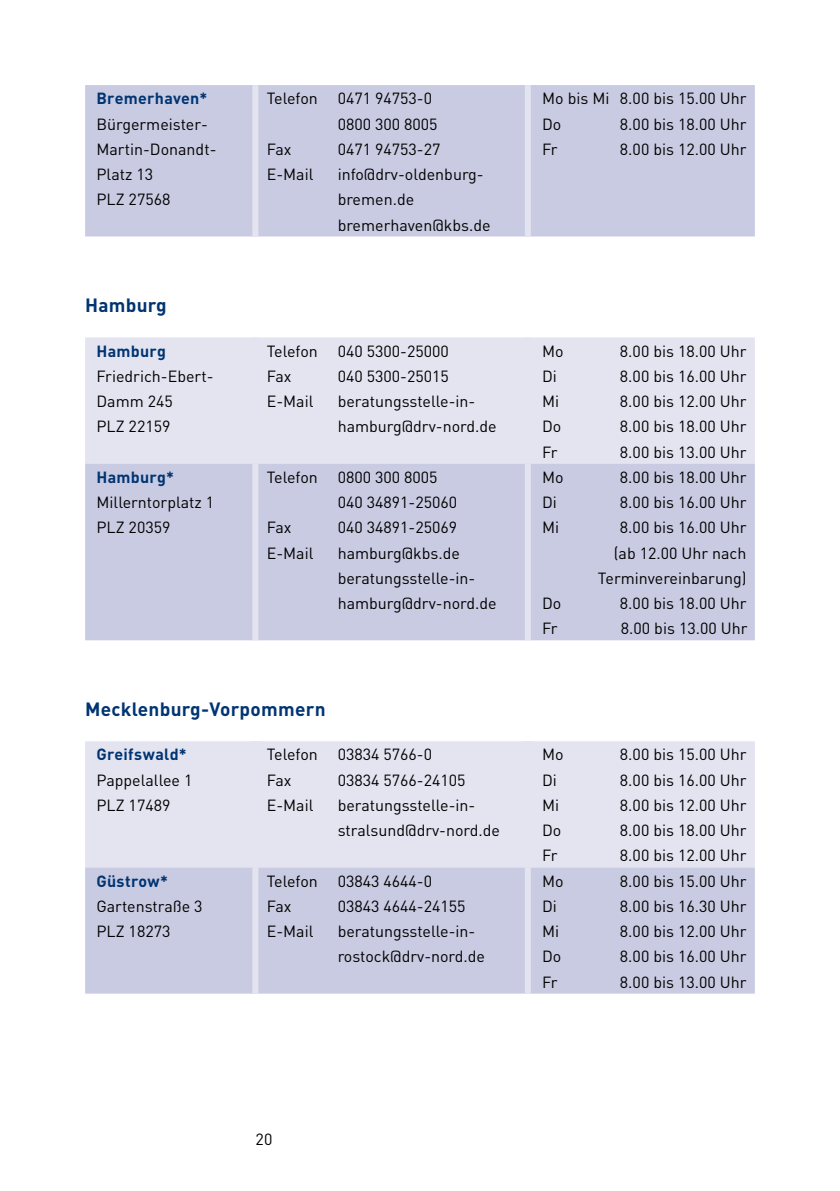
<style>
.page{position:relative;width:840px;height:1191px;background:#fff}
.page>*{position:absolute;margin:0;border:0;box-sizing:border-box;transform-origin:0 0}
.t1{font:700 19px "DIN";letter-spacing:.015em;color:#003472}
.t2{font:16px/25.2px "DIN";color:#000}
.t3{font:700 16px "DIN";letter-spacing:.015em;color:#003472}
</style>
<div class="page">
<div style="left:85px;top:85px;width:669px;height:151px;background:#c8cbe1"></div>
<div style="left:252px;top:85px;width:6px;height:151px;background:#e3e4f0"></div>
<div style="left:524px;top:85px;width:6px;height:151px;background:#e3e4f0"></div>
<div style="left:85px;top:337px;width:669px;height:126px;background:#e3e4f0"></div>
<div style="left:85px;top:463px;width:669px;height:177px;background:#c8cbe1"></div>
<div style="left:252px;top:337px;width:6px;height:126px;background:#e3e4f0"></div>
<div style="left:524px;top:337px;width:6px;height:126px;background:#e3e4f0"></div>
<div style="left:252px;top:463px;width:6px;height:177px;background:#e3e4f0"></div>
<div style="left:524px;top:463px;width:6px;height:177px;background:#e3e4f0"></div>
<div style="left:85px;top:741px;width:669px;height:126px;background:#e3e4f0"></div>
<div style="left:85px;top:867px;width:669px;height:126px;background:#c8cbe1"></div>
<div style="left:252px;top:741px;width:6px;height:126px;background:#e3e4f0"></div>
<div style="left:524px;top:741px;width:6px;height:126px;background:#e3e4f0"></div>
<div style="left:252px;top:867px;width:6px;height:126px;background:#e3e4f0"></div>
<div style="left:524px;top:867px;width:6px;height:126px;background:#e3e4f0"></div>
<p class="t3" style="left:96px;top:88px;width:112px">Bremerhaven*</p>
<p class="t2" style="left:96px;top:111px;width:121px">Bürgermeister-<br>Martin-Donandt-<br>Platz 13</p>
<p class="t2" style="left:96px;top:187px;width:75px">PLZ 27568</p>
<h3 class="t1" style="left:85px;top:293px;width:83px">Hamburg</h3>
<p class="t3" style="left:96px;top:340px;width:71px">Hamburg</p>
<p class="t2" style="left:96px;top:363px;width:118px">Friedrich-Ebert-<br>Damm 245</p>
<p class="t2" style="left:96px;top:414px;width:75px">PLZ 22159</p>
<p class="t3" style="left:96px;top:466px;width:79px">Hamburg*</p>
<p class="t2" style="left:96px;top:489px;width:119px">Millerntorplatz 1</p>
<p class="t2" style="left:96px;top:515px;width:75px">PLZ 20359</p>
<p class="t2" style="left:266px;top:86px;width:167px">Telefon 0471 94753-0</p>
<p class="t2" style="left:337px;top:111px;width:101px">0800 300 8005</p>
<p class="t2" style="left:266px;top:136px;width:26px">Fax</p>
<p class="t2" style="left:337px;top:136px;width:104px">0471 94753-27</p>
<p class="t2" style="left:266px;top:161px;width:48px">E-Mail</p>
<p class="t2" style="left:337px;top:161px;width:147px">info@drv-oldenburg&shy;bremen.de</p>
<p class="t2" style="left:337px;top:212px;width:154px">bremerhaven@kbs.de</p>
<p class="t2" style="left:266px;top:338px;width:183px">Telefon 040 5300-25000</p>
<p class="t2" style="left:266px;top:363px;width:26px">Fax</p>
<p class="t2" style="left:337px;top:363px;width:113px">040 5300-25015</p>
<p class="t2" style="left:266px;top:388px;width:48px">E-Mail</p>
<p class="t2" style="left:337px;top:388px;width:160px">beratungsstelle-in&shy;hamburg@drv-nord.de</p>
<p class="t2" style="left:266px;top:464px;width:172px">Telefon 0800 300 8005</p>
<p class="t2" style="left:337px;top:489px;width:121px">040 34891-25060</p>
<p class="t2" style="left:266px;top:515px;width:26px">Fax</p>
<p class="t2" style="left:337px;top:515px;width:121px">040 34891-25069</p>
<p class="t2" style="left:266px;top:540px;width:48px">E-Mail</p>
<p class="t2" style="left:337px;top:540px;width:124px">hamburg@kbs.de</p>
<p class="t2" style="left:337px;top:565px;width:160px">beratungsstelle-in&shy;hamburg@drv-nord.de</p>
<h3 class="t1" style="left:85px;top:696px;width:242px">Mecklenburg-Vorpommern</h3>
<p class="t3" style="left:96px;top:744px;width:92px">Greifswald*</p>
<p class="t2" style="left:96px;top:767px;width:97px">Pappelallee 1</p>
<p class="t2" style="left:96px;top:792px;width:75px">PLZ 17489</p>
<p class="t2" style="left:266px;top:742px;width:167px">Telefon 03834 5766-0</p>
<p class="t2" style="left:266px;top:767px;width:26px">Fax</p>
<p class="t2" style="left:337px;top:767px;width:129px">03834 5766-24105</p>
<p class="t2" style="left:266px;top:792px;width:48px">E-Mail</p>
<p class="t2" style="left:337px;top:792px;width:164px">beratungsstelle-in&shy;stralsund@drv-nord.de</p>
<p class="t3" style="left:96px;top:870px;width:73px">Güstrow*</p>
<p class="t2" style="left:96px;top:893px;width:107px">Gartenstraße 3</p>
<p class="t2" style="left:96px;top:918px;width:75px">PLZ 18273</p>
<p class="t2" style="left:266px;top:868px;width:167px">Telefon 03843 4644-0</p>
<p class="t2" style="left:266px;top:893px;width:26px">Fax</p>
<p class="t2" style="left:337px;top:893px;width:129px">03843 4644-24155</p>
<p class="t2" style="left:266px;top:918px;width:48px">E-Mail</p>
<p class="t2" style="left:337px;top:918px;width:149px">beratungsstelle-in&shy;rostock@drv-nord.de</p>
<p class="t2" style="left:542px;top:86px;width:206px">Mo bis Mi 8.00 bis 15.00 Uhr</p>
<p class="t2" style="left:542px;top:111px;width:21px">Do</p>
<p class="t2" style="left:619px;top:111px;width:128px">8.00 bis 18.00 Uhr</p>
<p class="t2" style="left:542px;top:136px;width:17px">Fr</p>
<p class="t2" style="left:619px;top:136px;width:128px">8.00 bis 12.00 Uhr</p>
<p class="t2" style="left:542px;top:338px;width:23px">Mo</p>
<p class="t2" style="left:619px;top:338px;width:128px">8.00 bis 18.00 Uhr</p>
<p class="t2" style="left:542px;top:363px;width:16px">Di</p>
<p class="t2" style="left:619px;top:363px;width:128px">8.00 bis 16.00 Uhr</p>
<p class="t2" style="left:542px;top:388px;width:19px">Mi</p>
<p class="t2" style="left:619px;top:388px;width:128px">8.00 bis 12.00 Uhr</p>
<p class="t2" style="left:542px;top:414px;width:21px">Do</p>
<p class="t2" style="left:619px;top:414px;width:128px">8.00 bis 18.00 Uhr</p>
<p class="t2" style="left:542px;top:439px;width:17px">Fr</p>
<p class="t2" style="left:619px;top:439px;width:128px">8.00 bis 13.00 Uhr</p>
<p class="t2" style="left:542px;top:464px;width:23px">Mo</p>
<p class="t2" style="left:619px;top:464px;width:128px">8.00 bis 18.00 Uhr</p>
<p class="t2" style="left:542px;top:489px;width:16px">Di</p>
<p class="t2" style="left:619px;top:489px;width:128px">8.00 bis 16.00 Uhr</p>
<p class="t2" style="left:542px;top:515px;width:19px">Mi</p>
<p class="t2" style="left:619px;top:515px;width:128px">8.00 bis 16.00 Uhr</p>
<p class="t2" style="left:613px;top:540px;width:134px">(ab 12.00 Uhr nach</p>
<p class="t2" style="left:597px;top:565px;width:150px">Terminvereinbarung)</p>
<p class="t2" style="left:542px;top:590px;width:21px">Do</p>
<p class="t2" style="left:619px;top:590px;width:128px">8.00 bis 18.00 Uhr</p>
<p class="t2" style="left:542px;top:615px;width:17px">Fr</p>
<p class="t2" style="left:620px;top:615px;width:128px">8.00 bis 13.00 Uhr</p>
<p class="t2" style="left:542px;top:742px;width:23px">Mo</p>
<p class="t2" style="left:619px;top:742px;width:128px">8.00 bis 15.00 Uhr</p>
<p class="t2" style="left:542px;top:767px;width:16px">Di</p>
<p class="t2" style="left:619px;top:767px;width:128px">8.00 bis 16.00 Uhr</p>
<p class="t2" style="left:542px;top:792px;width:19px">Mi</p>
<p class="t2" style="left:619px;top:792px;width:128px">8.00 bis 12.00 Uhr</p>
<p class="t2" style="left:542px;top:817px;width:21px">Do</p>
<p class="t2" style="left:619px;top:817px;width:128px">8.00 bis 18.00 Uhr</p>
<p class="t2" style="left:542px;top:842px;width:17px">Fr</p>
<p class="t2" style="left:619px;top:842px;width:128px">8.00 bis 12.00 Uhr</p>
<p class="t2" style="left:542px;top:868px;width:23px">Mo</p>
<p class="t2" style="left:619px;top:868px;width:128px">8.00 bis 15.00 Uhr</p>
<p class="t2" style="left:542px;top:893px;width:16px">Di</p>
<p class="t2" style="left:619px;top:893px;width:128px">8.00 bis 16.30 Uhr</p>
<p class="t2" style="left:542px;top:918px;width:19px">Mi</p>
<p class="t2" style="left:619px;top:918px;width:128px">8.00 bis 12.00 Uhr</p>
<p class="t2" style="left:542px;top:943px;width:21px">Do</p>
<p class="t2" style="left:619px;top:943px;width:128px">8.00 bis 16.00 Uhr</p>
<p class="t2" style="left:542px;top:969px;width:17px">Fr</p>
<p class="t2" style="left:619px;top:969px;width:128px">8.00 bis 13.00 Uhr</p>
<p class="t2" style="left:255px;top:1126px;width:18px">20</p>
</div>
